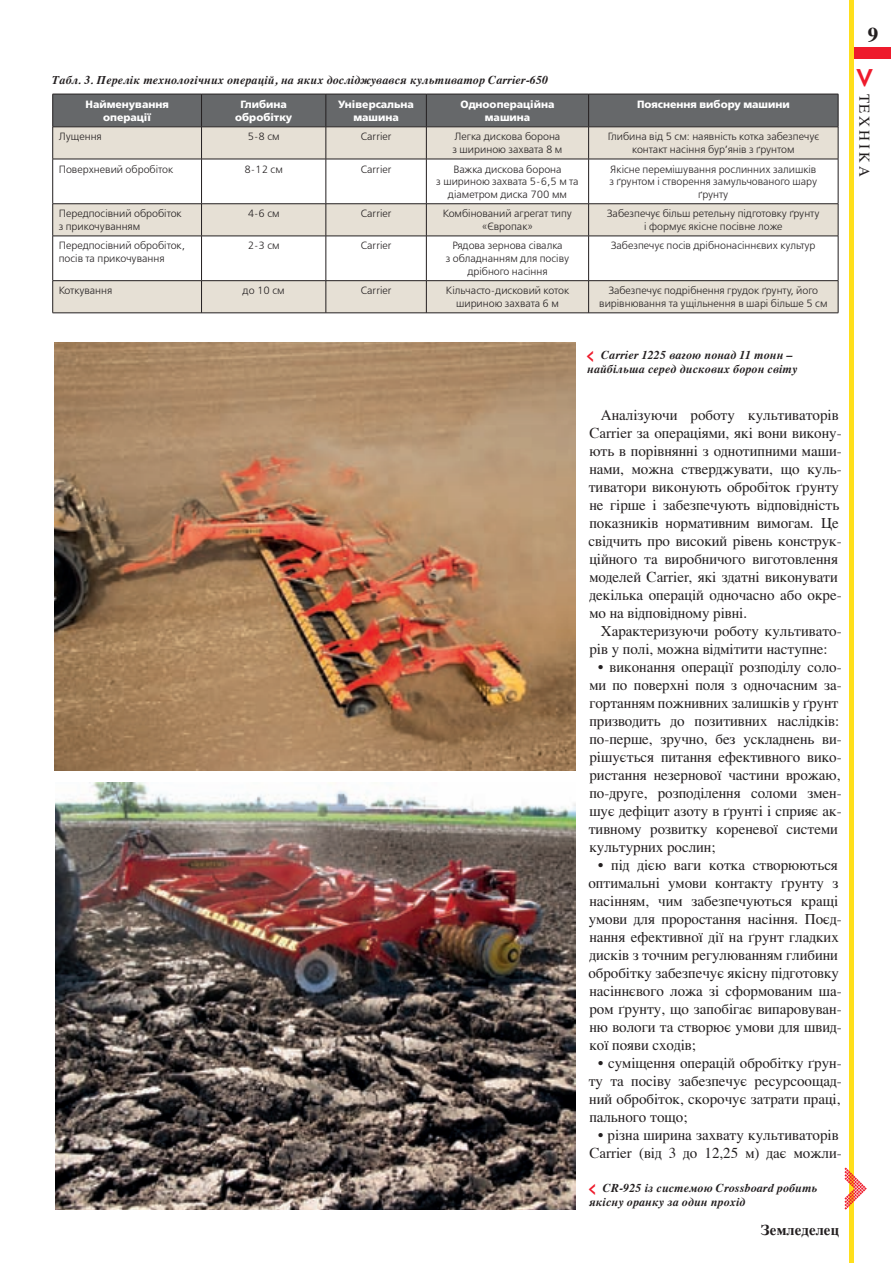
<style>
.page{position:relative;width:891px;height:1263px;background:#fff}
.page>*{position:absolute;margin:0;border:0;box-sizing:border-box;transform-origin:0 0}
.t1{font:700 21px "Times";color:#231f20}
.t2{font:15px/18px "Times";color:#231f20}
.t3{font:700 15px "Times";letter-spacing:.005em;color:#231f20}
.t4{font:15px "Times";letter-spacing:.2em;color:#231f20}
.t5{font:italic 700 12px/14.4px "Times";letter-spacing:.01em;color:#231f20}
.t6{font:10.5px/12.6px "Free Set Light C";color:#231f20;text-align:center}
.t7{font:10.5px/12.6px "Free Set Bold C";color:#fff;text-align:center}
.s1{font-weight:700;font-size:30.9px;color:#ee1b2c}
.s2{font-style:normal;font-size:21px;color:#ee1b2c}
</style>
<div class="page">
<div style="left:850px;top:48px;width:41px;height:11px;background:#ee1b2c"></div>
<hr style="left:850px;top:1px;width:4px;height:1262px;background:#ffdf1b">
<svg style="left:844px;top:1167px;width:23px;height:43px"></svg>
<img style="left:55px;top:783px;width:520px;height:427px">
<div style="left:53px;top:95px;width:785px;height:32px;background:#66686a"></div>
<svg style="left:53px;top:128px;width:785px;height:185px;fill:#e6e0d5"></svg>
<hr style="left:53px;top:94px;width:149px;height:1px;background:#231f20">
<hr style="left:52px;top:94px;width:1px;height:33px;background:#231f20">
<hr style="left:202px;top:94px;width:124px;height:1px;background:#231f20">
<hr style="left:201px;top:94px;width:1px;height:33px;background:#231f20">
<hr style="left:326px;top:94px;width:100px;height:1px;background:#231f20">
<hr style="left:326px;top:94px;width:1px;height:33px;background:#231f20">
<hr style="left:426px;top:94px;width:163px;height:1px;background:#231f20">
<hr style="left:426px;top:94px;width:1px;height:33px;background:#231f20">
<hr style="left:589px;top:94px;width:249px;height:1px;background:#231f20">
<hr style="left:588px;top:94px;width:1px;height:33px;background:#231f20">
<hr style="left:838px;top:94px;width:1px;height:33px;background:#231f20">
<hr style="left:53px;top:127px;width:149px;height:1px;background:#231f20">
<hr style="left:52px;top:127px;width:1px;height:32px;background:#231f20">
<hr style="left:202px;top:127px;width:124px;height:1px;background:#231f20">
<hr style="left:201px;top:127px;width:1px;height:32px;background:#231f20">
<hr style="left:326px;top:127px;width:100px;height:1px;background:#231f20">
<hr style="left:326px;top:127px;width:1px;height:32px;background:#231f20">
<hr style="left:426px;top:127px;width:163px;height:1px;background:#231f20">
<hr style="left:426px;top:127px;width:1px;height:32px;background:#231f20">
<hr style="left:589px;top:127px;width:249px;height:1px;background:#231f20">
<hr style="left:588px;top:127px;width:1px;height:32px;background:#231f20">
<hr style="left:838px;top:127px;width:1px;height:32px;background:#231f20">
<hr style="left:53px;top:159px;width:149px;height:1px;background:#231f20">
<hr style="left:52px;top:159px;width:1px;height:45px;background:#231f20">
<hr style="left:202px;top:159px;width:124px;height:1px;background:#231f20">
<hr style="left:201px;top:159px;width:1px;height:45px;background:#231f20">
<hr style="left:326px;top:159px;width:100px;height:1px;background:#231f20">
<hr style="left:326px;top:159px;width:1px;height:45px;background:#231f20">
<hr style="left:426px;top:159px;width:163px;height:1px;background:#231f20">
<hr style="left:426px;top:159px;width:1px;height:45px;background:#231f20">
<hr style="left:589px;top:159px;width:249px;height:1px;background:#231f20">
<hr style="left:588px;top:159px;width:1px;height:45px;background:#231f20">
<hr style="left:838px;top:159px;width:1px;height:45px;background:#231f20">
<hr style="left:53px;top:203px;width:149px;height:1px;background:#231f20">
<hr style="left:52px;top:204px;width:1px;height:32px;background:#231f20">
<hr style="left:202px;top:203px;width:124px;height:1px;background:#231f20">
<hr style="left:201px;top:204px;width:1px;height:32px;background:#231f20">
<hr style="left:326px;top:203px;width:100px;height:1px;background:#231f20">
<hr style="left:326px;top:204px;width:1px;height:32px;background:#231f20">
<hr style="left:426px;top:203px;width:163px;height:1px;background:#231f20">
<hr style="left:426px;top:204px;width:1px;height:32px;background:#231f20">
<hr style="left:589px;top:203px;width:249px;height:1px;background:#231f20">
<hr style="left:588px;top:204px;width:1px;height:32px;background:#231f20">
<hr style="left:838px;top:204px;width:1px;height:32px;background:#231f20">
<hr style="left:53px;top:236px;width:149px;height:1px;background:#231f20">
<hr style="left:52px;top:236px;width:1px;height:44px;background:#231f20">
<hr style="left:202px;top:236px;width:124px;height:1px;background:#231f20">
<hr style="left:201px;top:236px;width:1px;height:44px;background:#231f20">
<hr style="left:326px;top:236px;width:100px;height:1px;background:#231f20">
<hr style="left:326px;top:236px;width:1px;height:44px;background:#231f20">
<hr style="left:426px;top:236px;width:163px;height:1px;background:#231f20">
<hr style="left:426px;top:236px;width:1px;height:44px;background:#231f20">
<hr style="left:589px;top:236px;width:249px;height:1px;background:#231f20">
<hr style="left:588px;top:236px;width:1px;height:44px;background:#231f20">
<hr style="left:838px;top:236px;width:1px;height:44px;background:#231f20">
<hr style="left:53px;top:280px;width:149px;height:1px;background:#231f20">
<hr style="left:52px;top:281px;width:1px;height:32px;background:#231f20">
<hr style="left:202px;top:280px;width:124px;height:1px;background:#231f20">
<hr style="left:201px;top:281px;width:1px;height:32px;background:#231f20">
<hr style="left:326px;top:280px;width:100px;height:1px;background:#231f20">
<hr style="left:326px;top:281px;width:1px;height:32px;background:#231f20">
<hr style="left:426px;top:280px;width:163px;height:1px;background:#231f20">
<hr style="left:426px;top:281px;width:1px;height:32px;background:#231f20">
<hr style="left:589px;top:280px;width:249px;height:1px;background:#231f20">
<hr style="left:588px;top:281px;width:1px;height:32px;background:#231f20">
<hr style="left:838px;top:281px;width:1px;height:32px;background:#231f20">
<hr style="left:53px;top:313px;width:785px;height:1px;background:#231f20">
<img style="left:55px;top:343px;width:520px;height:428px">
<p class="t5" style="left:52px;top:74px;width:498px">Табл. 3. Перелік технологічних операцій, на яких досліджувався культиватор Carrier-650</p>
<p class="t7" style="left:85px;top:99px;width:85px">Найменування операції</p>
<p class="t7" style="left:235px;top:99px;width:59px">Глибина обробітку</p>
<p class="t7" style="left:338px;top:99px;width:77px">Універсальна машина</p>
<p class="t7" style="left:461px;top:99px;width:95px">Одноопераційна машина</p>
<p class="t7" style="left:637px;top:99px;width:154px">Пояснення вибору машини</p>
<p class="t6" style="left:59px;top:131px;width:45px">Лущення</p>
<p class="t6" style="left:248px;top:131px;width:34px">5-8 см</p>
<p class="t6" style="left:361px;top:131px;width:32px">Carrier</p>
<p class="t6" style="left:453px;top:131px;width:111px;text-align:left">Легка дискова борона з шириною захвата 8 м</p>
<p class="t6" style="left:608px;top:131px;width:213px">Глибина від 5 см: наявність котка забезпечує контакт насіння бур’янів з ґрунтом</p>
<p class="t6" style="left:59px;top:164px;width:116px">Поверхневий обробіток</p>
<p class="t6" style="left:244px;top:164px;width:40px">8-12 см</p>
<p class="t6" style="left:361px;top:164px;width:32px">Carrier</p>
<p class="t6" style="left:436px;top:164px;width:144px">Важка дискова борона<br>з шириною захвата 5-6,5 м та діаметром диска 700 мм</p>
<p class="t6" style="left:610px;top:164px;width:209px">Якісне перемішування рослинних залишків з ґрунтом і створення замульчованого шару ґрунту</p>
<p class="t6" style="left:59px;top:208px;width:125px;text-align:left">Передпосівний обробіток з прикочуванням</p>
<p class="t6" style="left:248px;top:208px;width:34px">4-6 см</p>
<p class="t6" style="left:361px;top:208px;width:32px">Carrier</p>
<p class="t6" style="left:443px;top:208px;width:131px">Комбінований агрегат типу «Європак»</p>
<p class="t6" style="left:607px;top:208px;width:214px">Забезпечує більш ретельну підготовку ґрунту і формує якісне посівне ложе</p>
<p class="t6" style="left:59px;top:240px;width:128px;text-align:left">Передпосівний обробіток, посів та прикочування</p>
<p class="t6" style="left:248px;top:240px;width:34px">2-3 см</p>
<p class="t6" style="left:361px;top:240px;width:32px">Carrier</p>
<p class="t6" style="left:446px;top:240px;width:125px">Рядова зернова сівалка<br>з обладнанням для посіву дрібного насіння</p>
<p class="t6" style="left:611px;top:240px;width:206px">Забезпечує посів дрібнонасіннєвих культур</p>
<p class="t6" style="left:59px;top:285px;width:55px">Коткування</p>
<p class="t6" style="left:243px;top:285px;width:44px">до 10 см</p>
<p class="t6" style="left:361px;top:285px;width:32px">Carrier</p>
<p class="t6" style="left:446px;top:285px;width:125px">Кільчасто-дисковий коток шириною захвата 6 м</p>
<p class="t6" style="left:599px;top:285px;width:230px">Забезпечує подрібнення грудок ґрунту, його вирівнювання та ущільнення в шарі більше 5 см</p>
<h1 class="t1" style="left:868px;top:26px;width:12px">9</h1>
<p class="t4" style="left:871px;top:69px;width:109px;rotate:90deg"><span class="s1">&gt;</span> ТЕХНIКА</p>
<p class="t5" style="left:587px;top:348px;width:212px"><span class="s2">&lt;</span> Carrier 1225 вагою понад 11 тонн – найбільша серед дискових борон світу</p>
<p class="t2" style="left:589px;top:407px;width:255px;text-indent:12px">Аналізуючи роботу культиваторів Carrier за операціями, які вони викону&shy;ють в порівнянні з однотипними маши&shy;нами, можна стверджувати, що куль&shy;тиватори виконують обробіток ґрунту не гірше і забезпечують відповідність показників нормативним вимогам. Це свідчить про високий рівень конструк&shy;ційного та виробничого виготовлення моделей Carrier, які здатні виконувати декілька операцій одночасно або окре&shy;мо на відповідному рівні.</p>
<p class="t2" style="left:589px;top:623px;width:254px;text-indent:11px">Характеризуючи роботу культивато&shy;рів у полі, можна відмітити наступне:</p>
<p class="t2" style="left:589px;top:659px;width:255px;text-indent:9px">• виконання операції розподілу соло&shy;ми по поверхні поля з одночасним за&shy;гортанням пожнивних залишків у ґрунт призводить до позитивних наслідків: по-перше, зручно, без ускладнень ви&shy;рішується питання ефективного вико&shy;ристання незернової частини врожаю, по-друге, розподілення соломи змен&shy;шує дефіцит азоту в ґрунті і сприяє ак&shy;тивному розвитку кореневої системи культурних рослин;</p>
<p class="t2" style="left:588px;top:857px;width:255px;text-indent:10px">• під дією ваги котка створюються оптимальні умови контакту ґрунту з насінням, чим забезпечуються кращі умови для проростання насіння. Поєд&shy;нання ефективної дії на ґрунт гладких дисків з точним регулюванням глибини обробітку забезпечує якісну підготовку насіннєвого ложа зі сформованим ша&shy;ром ґрунту, що запобігає випаровуван&shy;ню вологи та створює умови для швид&shy;кої появи сходів;</p>
<p class="t2" style="left:589px;top:1055px;width:255px;text-align:justify;text-indent:9px">• суміщення операцій обробітку ґрун&shy;ту та посіву забезпечує ресурсоощад&shy;ний обробіток, скорочує затрати праці, пального тощо;</p>
<p class="t2" style="left:589px;top:1127px;width:254px;text-align:center">• різна ширина захвату культиваторів<br>Carrier (від 3 до 12,25 м) дає можли-</p>
<p class="t5" style="left:589px;top:1181px;width:230px"><span class="s2">&lt;</span> CR-925 із системою Crossboard робить якісну оранку за один прохід</p>
<p class="t3" style="left:760px;top:1223px;width:80px">Земледелец</p>
</div>
